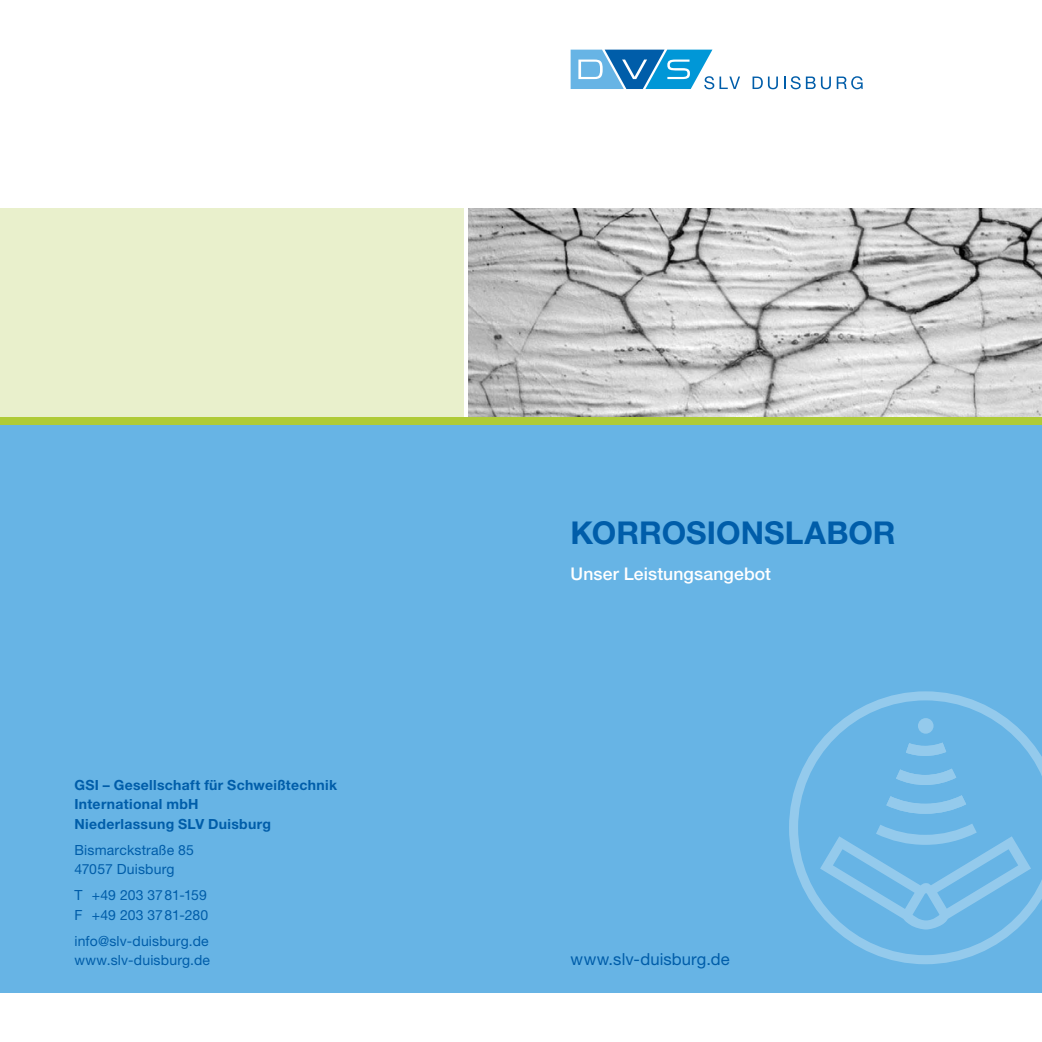
<style>
.page{position:relative;width:1042px;height:1042px;background:#fff}
.page>*{position:absolute;margin:0;border:0;box-sizing:border-box;transform-origin:0 0}
.t1{font:700 31.5px "Helvetica Neue LT Std";color:#005da9}
.t2{font:500 17.5px "Helvetica Neue LT Std";letter-spacing:.01em;color:#fff}
.t3{font:16.62px "Helvetica Neue LT Std";letter-spacing:.005em;color:#005da9}
.t4{font:14px/19.2px "Helvetica Neue LT Std";letter-spacing:.01em;color:#005da9}
.t5{font:700 14px/19.2px "Helvetica Neue LT Std";letter-spacing:.025em;color:#005da9}
</style>
<div class="page">
<img style="left:469px;top:208px;width:573px;height:209px">
<div style="left:0;top:417px;width:1042px;height:575px;background:#67b4e5"></div>
<div style="left:0;top:208px;width:464px;height:209px;background:#e9f0cc"></div>
<svg style="left:752px;top:77px;width:26px;height:12px"></svg>
<svg style="left:784px;top:76px;width:31px;height:13px"></svg>
<svg style="left:821px;top:77px;width:10px;height:12px"></svg>
<svg style="left:837px;top:76px;width:25px;height:13px"></svg>
<svg style="left:570px;top:50px;width:170px;height:39px"></svg>
<div style="left:0;top:417px;width:1042px;height:7px;background:#afcb37"></div>
<svg style="left:789px;top:691px;width:253px;height:273px"></svg>
<div style="left:918px;top:718px;width:15px;height:16px;background:#94caec;border-radius:50%"></div>
<svg style="left:886px;top:795px;width:80px;height:19px"></svg>
<svg style="left:896px;top:768px;width:60px;height:17px"></svg>
<svg style="left:906px;top:742px;width:40px;height:14px"></svg>
<svg style="left:820px;top:823px;width:211px;height:106px"></svg>
<p class="t5" style="left:74px;top:775px;width:264px">GSI – Gesellschaft für Schweißtechnik<br>International mbH<br>Niederlassung SLV Duisburg</p>
<p class="t4" style="left:74px;top:840px;width:121px">Bismarckstraße 85<br>47057 Duisburg</p>
<p class="t4" style="left:74px;top:885px;width:135px">T +49 203 3781-159<br>F +49 203 3781-280</p>
<p class="t4" style="left:74px;top:931px;width:137px">info@slv-duisburg.de www.slv-duisburg.de</p>
<h1 class="t1" style="left:570px;top:513px;width:327px">KORROSIONSLABOR</h1>
<p class="t2" style="left:570px;top:563px;width:202px">Unser Leistungsangebot</p>
<p class="t3" style="left:570px;top:949px;width:161px">www.slv-duisburg.de</p>
</div>
